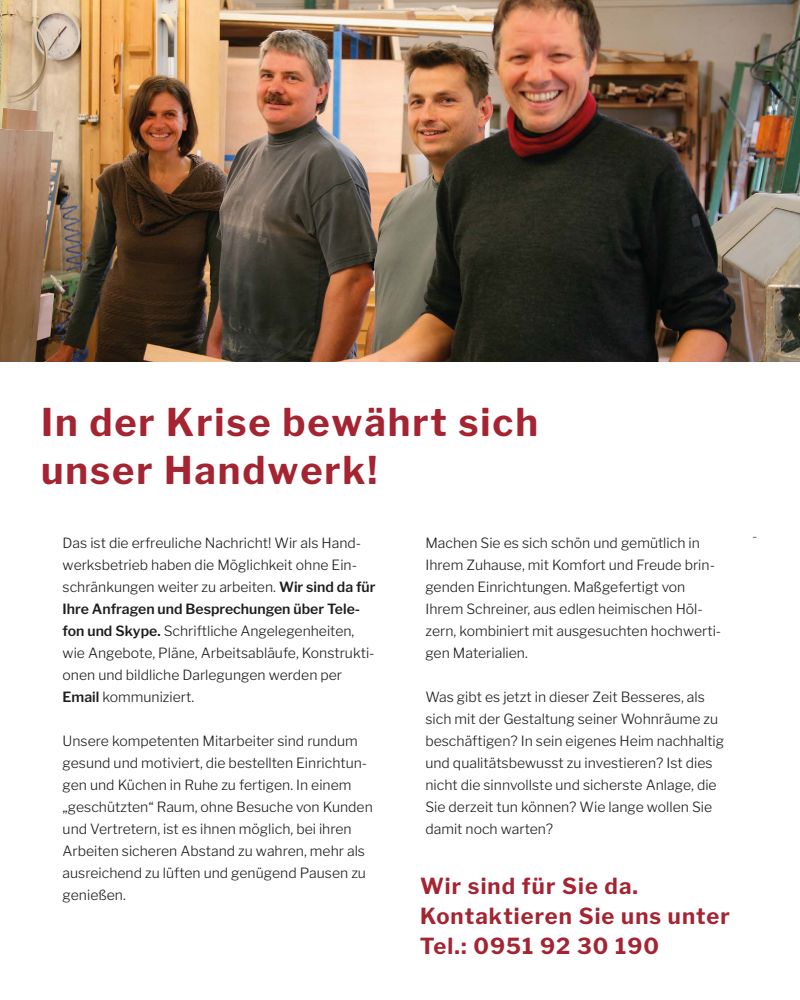
<style>
.page{position:relative;width:800px;height:1000px;background:#fff}
.page>*{position:absolute;margin:0;border:0;box-sizing:border-box;transform-origin:0 0}
.t1{font:700 38px/48px "Libre Franklin";letter-spacing:.05em;color:#a42431}
.t2{font:700 22px/30px "Libre Franklin";letter-spacing:.05em;color:#a42431}
.t3{font:300 14px/22px "Libre Franklin";color:#1d1d1b}
.t4{font:300 14px "Libre Franklin";color:#4a4a49}
.s1{font-weight:600}
</style>
<div class="page">
<img style="left:0;top:0;width:800px;height:362px">
<h1 class="t1" style="left:41px;top:398px;width:498px">In der Krise bewährt sich unser Handwerk!</h1>
<p class="t3" style="left:63px;top:532px;width:315px">Das ist die erfreuliche Nachricht! Wir als Hand&shy;werksbetrieb haben die Möglichkeit ohne Ein&shy;schränkungen weiter zu arbeiten. <span class="s1">Wir sind da für Ihre Anfragen und Besprechungen über Tele&shy;fon und Skype.</span> Schriftliche Angelegenheiten, wie Angebote, Pläne, Arbeitsabläufe, Konstrukti&shy;onen und bildliche Darlegungen werden per <span class="s1">Email</span> kommuniziert.</p>
<p class="t3" style="left:63px;top:730px;width:312px">Unsere kompetenten Mitarbeiter sind rundum gesund und motiviert, die bestellten Einrichtun&shy;gen und Küchen in Ruhe zu fertigen. In einem „geschützten“ Raum, ohne Besuche von Kunden und Vertretern, ist es ihnen möglich, bei ihren Arbeiten sicheren Abstand zu wahren, mehr als ausreichend zu lüften und genügend Pausen zu genießen.</p>
<p class="t3" style="left:425px;top:531px;width:297px">Machen Sie es sich schön und gemütlich in Ihrem Zuhause, mit Komfort und Freude brin&shy;genden Einrichtungen. Maßgefertigt von Ihrem Schreiner, aus edlen heimischen Höl&shy;zern, kombiniert mit ausgesuchten hochwerti&shy;gen Materialien.</p>
<p class="t3" style="left:425px;top:685px;width:300px">Was gibt es jetzt in dieser Zeit Besseres, als sich mit der Gestaltung seiner Wohnräume zu beschäftigen? In sein eigenes Heim nachhaltig und qualitätsbewusst zu investieren? Ist dies nicht die sinnvollste und sicherste Anlage, die Sie derzeit tun können? Wie lange wollen Sie damit noch warten?</p>
<h2 class="t2" style="left:420px;top:871px;width:311px">Wir sind für Sie da.<br>Kontaktieren Sie uns unter<br>Tel.: 0951 92 30 190</h2>
<p class="t4" style="left:752px;top:528px;width:7px">-</p>
</div>
